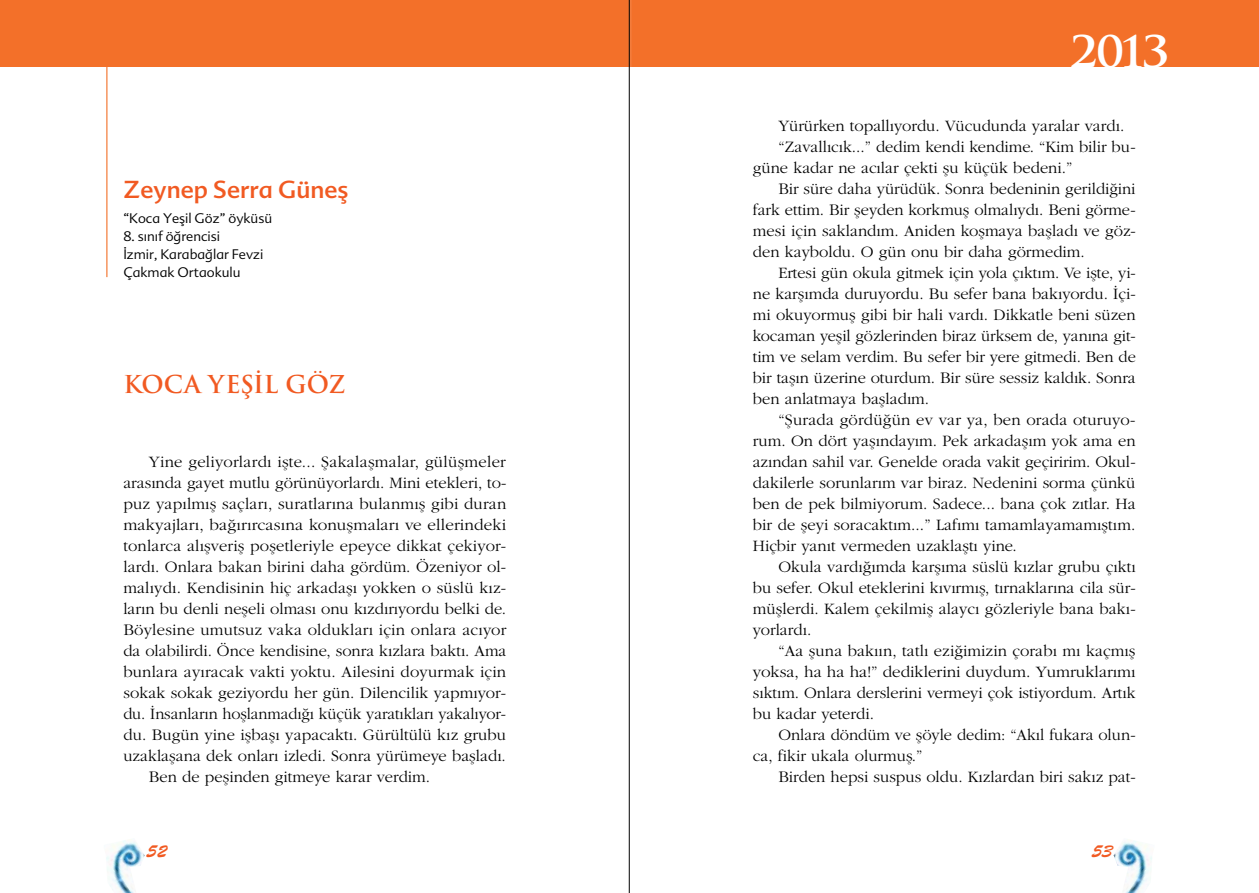
<style>
.page{position:relative;width:1259px;height:893px;background:#fff}
.page>*{position:absolute;margin:0;border:0;box-sizing:border-box;transform-origin:0 0}
.t1{font:700 49.2px "Trajan Pro";color:#fff}
.t2{font:24px "Adver Regular GK";color:#f15a22}
.t3{font:700 24px "Trajan Pro";letter-spacing:-.01em;color:#f15a22}
.t4{font:18px "Brush Script Std";color:#f15a22}
.t5{font:16.5px "Garamond Light GK";color:#000}
.t6{font:13.5px/18px "Adver Light GK";color:#000}
</style>
<div class="page">
<div style="left:629px;top:0;width:630px;height:67px;background:#f37029"></div>
<img style="left:1113px;top:840px;width:39px;height:53px">
<hr style="left:106px;top:56px;width:1px;height:221px;background:#f37029">
<div style="left:0;top:0;width:629px;height:67px;background:#f37029"></div>
<img style="left:106px;top:839px;width:39px;height:54px">
<div style="left:627px;top:0;width:5px;height:893px;background:#fff;opacity:.75"></div>
<hr style="left:629px;top:0;width:1px;height:893px;background:#000">
<h2 class="t2" style="left:123px;top:176px;width:227px">Zeynep Serra Güneş</h2>
<p class="t6" style="left:123px;top:209px;width:150px">“Koca Yeşil Göz” öyküsü</p>
<p class="t6" style="left:123px;top:227px;width:141px">8. sınıf öğrencisi<br>İzmir, Karabağlar Fevzi<br>Çakmak Ortaokulu</p>
<h2 class="t3" style="left:123px;top:370px;width:223px">KOCA YEŞİL GÖZ</h2>
<p class="t5" style="left:149px;top:453px;width:358px">Yine geliyorlardı işte... Şakalaşmalar, gülüşmeler</p>
<p class="t5" style="left:123px;top:474px;width:384px">arasında gayet mutlu görünüyorlardı. Mini etekleri, to-</p>
<p class="t5" style="left:123px;top:495px;width:384px">puz yapılmış saçları, suratlarına bulanmış gibi duran</p>
<p class="t5" style="left:123px;top:516px;width:384px">makyajları, bağırırcasına konuşmaları ve ellerindeki</p>
<p class="t5" style="left:123px;top:537px;width:384px">tonlarca alışveriş poşetleriyle epeyce dikkat çekiyor-</p>
<p class="t5" style="left:123px;top:558px;width:384px">lardı. Onlara bakan birini daha gördüm. Özeniyor ol-</p>
<p class="t5" style="left:123px;top:579px;width:384px">malıydı. Kendisinin hiç arkadaşı yokken o süslü kız-</p>
<p class="t5" style="left:123px;top:600px;width:384px">ların bu denli neşeli olması onu kızdırıyordu belki de.</p>
<p class="t5" style="left:123px;top:621px;width:384px">Böylesine umutsuz vaka oldukları için onlara acıyor</p>
<p class="t5" style="left:123px;top:642px;width:384px">da olabilirdi. Önce kendisine, sonra kızlara baktı. Ama</p>
<p class="t5" style="left:123px;top:663px;width:384px">bunlara ayıracak vakti yoktu. Ailesini doyurmak için</p>
<p class="t5" style="left:123px;top:684px;width:384px">sokak sokak geziyordu her gün. Dilencilik yapmıyor-</p>
<p class="t5" style="left:123px;top:705px;width:384px">du. İnsanların hoşlanmadığı küçük yaratıkları yakalıyor-</p>
<p class="t5" style="left:123px;top:726px;width:384px">du. Bugün yine işbaşı yapacaktı. Gürültülü kız grubu</p>
<p class="t5" style="left:123px;top:747px;width:384px">uzaklaşana dek onları izledi. Sonra yürümeye başladı.</p>
<p class="t5" style="left:149px;top:768px;width:283px">Ben de peşinden gitmeye karar verdim.</p>
<p class="t4" style="left:146px;top:841px;width:22px">52</p>
<h1 class="t1" style="left:1070px;top:18px;width:101px">2013</h1>
<p class="t5" style="left:778px;top:116px;width:347px">Yürürken topallıyordu. Vücudunda yaralar vardı.</p>
<p class="t5" style="left:778px;top:137px;width:359px">“Zavallıcık...” dedim kendi kendime. “Kim bilir bu-</p>
<p class="t5" style="left:753px;top:158px;width:321px">güne kadar ne acılar çekti şu küçük bedeni.”</p>
<p class="t5" style="left:778px;top:179px;width:359px">Bir süre daha yürüdük. Sonra bedeninin gerildiğini</p>
<p class="t5" style="left:753px;top:200px;width:384px">fark ettim. Bir şeyden korkmuş olmalıydı. Beni görme-</p>
<p class="t5" style="left:753px;top:221px;width:384px">mesi için saklandım. Aniden koşmaya başladı ve göz-</p>
<p class="t5" style="left:753px;top:242px;width:333px">den kayboldu. O gün onu bir daha görmedim.</p>
<p class="t5" style="left:778px;top:263px;width:359px">Ertesi gün okula gitmek için yola çıktım. Ve işte, yi-</p>
<p class="t5" style="left:753px;top:284px;width:384px">ne karşımda duruyordu. Bu sefer bana bakıyordu. İçi-</p>
<p class="t5" style="left:753px;top:305px;width:384px">mi okuyormuş gibi bir hali vardı. Dikkatle beni süzen</p>
<p class="t5" style="left:753px;top:326px;width:384px">kocaman yeşil gözlerinden biraz ürksem de, yanına git-</p>
<p class="t5" style="left:753px;top:347px;width:384px">tim ve selam verdim. Bu sefer bir yere gitmedi. Ben de</p>
<p class="t5" style="left:753px;top:368px;width:384px">bir taşın üzerine oturdum. Bir süre sessiz kaldık. Sonra</p>
<p class="t5" style="left:753px;top:389px;width:178px">ben anlatmaya başladım.</p>
<p class="t5" style="left:778px;top:410px;width:358px">“Şurada gördüğün ev var ya, ben orada oturuyo-</p>
<p class="t5" style="left:753px;top:431px;width:384px">rum. On dört yaşındayım. Pek arkadaşım yok ama en</p>
<p class="t5" style="left:753px;top:452px;width:384px">azından sahil var. Genelde orada vakit geçiririm. Okul-</p>
<p class="t5" style="left:753px;top:473px;width:384px">dakilerle sorunlarım var biraz. Nedenini sorma çünkü</p>
<p class="t5" style="left:753px;top:494px;width:384px">ben de pek bilmiyorum. Sadece... bana çok zıtlar. Ha</p>
<p class="t5" style="left:753px;top:515px;width:384px">bir de şeyi soracaktım...” Lafımı tamamlayamamıştım.</p>
<p class="t5" style="left:753px;top:536px;width:265px">Hiçbir yanıt vermeden uzaklaştı yine.</p>
<p class="t5" style="left:778px;top:557px;width:359px">Okula vardığımda karşıma süslü kızlar grubu çıktı</p>
<p class="t5" style="left:753px;top:578px;width:384px">bu sefer. Okul eteklerini kıvırmış, tırnaklarına cila sür-</p>
<p class="t5" style="left:753px;top:599px;width:384px">müşlerdi. Kalem çekilmiş alaycı gözleriyle bana bakı-</p>
<p class="t5" style="left:753px;top:620px;width:60px">yorlardı.</p>
<p class="t5" style="left:778px;top:641px;width:359px">“Aa şuna bakıın, tatlı eziğimizin çorabı mı kaçmış</p>
<p class="t5" style="left:753px;top:662px;width:384px">yoksa, ha ha ha!” dediklerini duydum. Yumruklarımı</p>
<p class="t5" style="left:753px;top:683px;width:384px">sıktım. Onlara derslerini vermeyi çok istiyordum. Artık</p>
<p class="t5" style="left:753px;top:704px;width:123px">bu kadar yeterdi.</p>
<p class="t5" style="left:778px;top:725px;width:359px">Onlara döndüm ve şöyle dedim: “Akıl fukara olun-</p>
<p class="t5" style="left:753px;top:746px;width:171px">ca, fikir ukala olurmuş.”</p>
<p class="t5" style="left:778px;top:767px;width:359px">Birden hepsi suspus oldu. Kızlardan biri sakız pat-</p>
<p class="t4" style="left:1092px;top:841px;width:22px">53</p>
</div>
